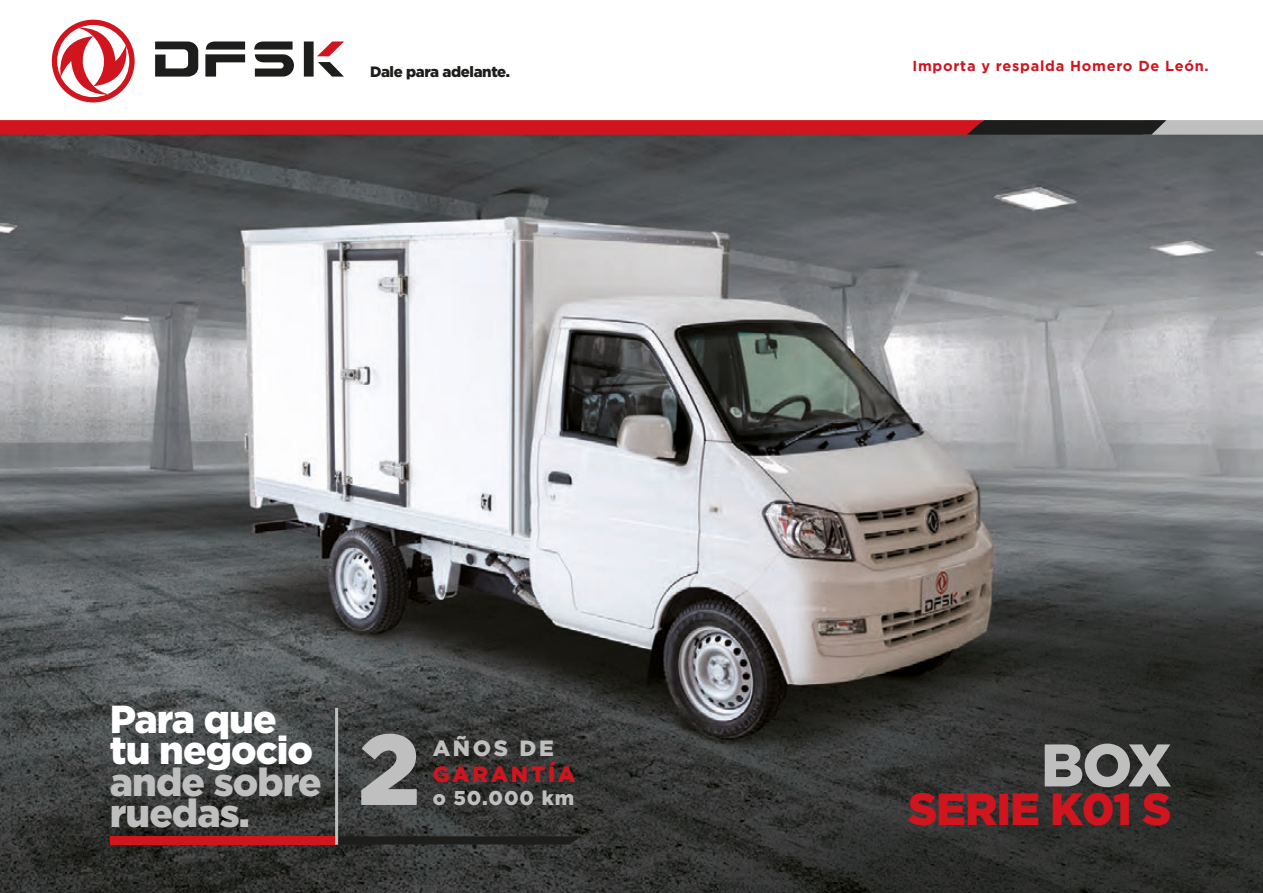
<style>
.page{position:relative;width:1263px;height:893px;background:#fff}
.page>*{position:absolute;margin:0;border:0;box-sizing:border-box;transform-origin:0 0}
.t1{font:900 100.2px "Gotham";color:#c0bfbf}
.t2{font:900 60px "Gotham HTF";color:#c0bfbf}
.t3{font:900 45px "Gotham HTF";letter-spacing:-.025em;color:#d0151f}
.t4{font:900 39px/31.5px "Gotham HTF";letter-spacing:-.025em;color:#fff}
.t5{font:900 39px/31.5px "Gotham HTF";letter-spacing:-.025em;color:#c0bfbf}
.t6{font:900 22.05px "Gotham";letter-spacing:.12em;color:#d0151f}
.t7{font:900 22.05px "Gotham";letter-spacing:.12em;color:#c0bfbf}
.t8{font:900 19.95px "Gotham";letter-spacing:.05em;color:#c0bfbf}
.t9{font:900 15px "Gotham";letter-spacing:-.025em;color:#1d1d1b}
.t10{font:700 14.55px "Gotham";letter-spacing:.05em;color:#d0151f}
</style>
<div class="page">
<img style="left:0;top:135px;width:1263px;height:758px">
<svg style="left:338px;top:836px;width:243px;height:8px;background:#1e1e1c"></svg>
<div style="left:110px;top:836px;width:226px;height:8px;background:#d0151f"></div>
<svg style="left:51px;top:19px;width:293px;height:83px"></svg>
<svg style="left:0;top:120px;width:1263px;height:15px;background:#b2262d"></svg>
<hr style="left:335px;top:708px;width:3px;height:137px;background:#c0bfbf">
<p class="t9" style="left:370px;top:63px;width:142px">Dale para adelante.</p>
<h3 class="t4" style="left:110px;top:702px;width:205px">Para que tu negocio</h3>
<h3 class="t5" style="left:110px;top:765px;width:213px">ande sobre ruedas.</h3>
<h1 class="t1" style="left:358px;top:712px;width:64px">2</h1>
<h3 class="t7" style="left:433px;top:736px;width:123px">AÑOS DE</h3>
<h3 class="t6" style="left:433px;top:761px;width:144px">GARANTÍA</h3>
<h3 class="t8" style="left:433px;top:786px;width:143px">o 50.000 km</h3>
<p class="t10" style="left:912px;top:57px;width:298px">Importa y respalda Homero De León.</p>
<h2 class="t2" style="left:1041px;top:730px;width:132px">BOX</h2>
<h3 class="t3" style="left:908px;top:783px;width:265px">SERIE K01 S</h3>
</div>
